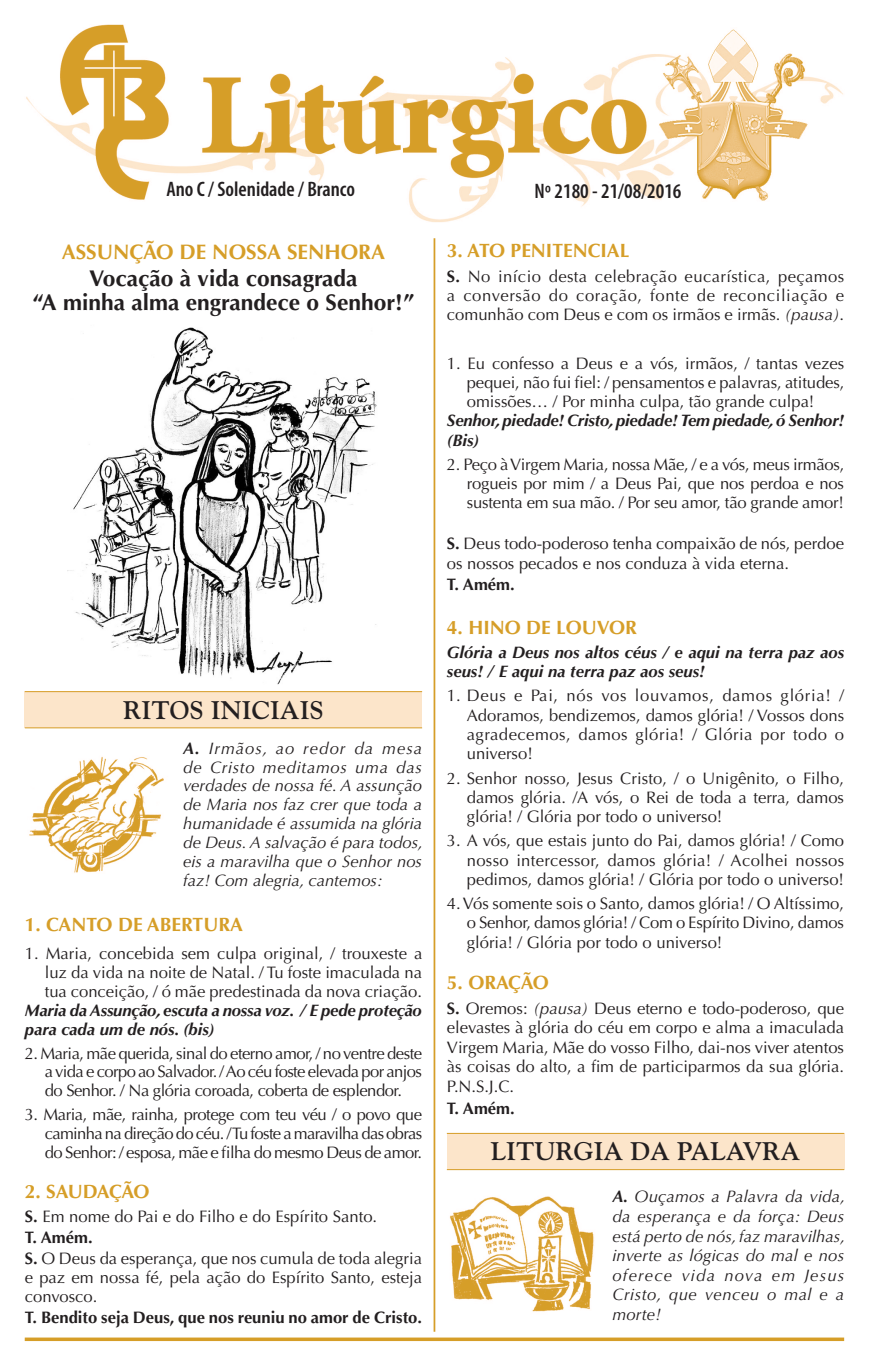
<style>
.page{position:relative;width:869px;height:1365px;background:#fff}
.page>*{position:absolute;margin:0;border:0;box-sizing:border-box;transform-origin:0 0}
.t1{font:700 25.38px "Goudy Std";color:#231f20}
.t2{font:700 22.75px/24.5px "Optima LT Std";color:#231f20;text-align:center}
.t3{font:600 condensed 21px "Myriad Pro";color:#231f20}
.t4{font:700 21px "Optima LT Std";color:#d69e28}
.t5{font:700 19.25px "Optima LT Std";color:#d69e28}
.t6{font:700 19.25px "Optima LT Std";letter-spacing:-.035em;color:#d69e28}
.t7{font:16.62px/19.2px "Optima LT Std";color:#231f20;text-align:justify}
.t8{font:italic 16.62px/18.9px "Optima LT Std";letter-spacing:.005em;color:#231f20;text-align:justify}
.t9{font:italic 700 16.62px/19.2px "Optima LT Std";letter-spacing:-.01em;color:#231f20}
.t10{font:700 16.62px "Optima LT Std";color:#231f20}
.s1{font-weight:700}
.s2{font-style:italic}
</style>
<div class="page">
<div style="left:25px;top:691px;width:397px;height:36px;background:#fce5ca"></div>
<hr style="left:25px;top:691px;width:397px;height:1px;background:#d69e28">
<hr style="left:25px;top:727px;width:397px;height:1px;background:#d69e28">
<img style="left:26px;top:25px;width:817px;height:197px">
<hr style="left:25px;top:1337px;width:818px;height:3px;background:#d69e28">
<hr style="left:433px;top:238px;width:2px;height:1093px;background:#d69e28">
<img style="left:29px;top:756px;width:135px;height:117px">
<img style="left:67px;top:327px;width:310px;height:358px">
<div style="left:446px;top:1132px;width:397px;height:36px;background:#fce5ca"></div>
<hr style="left:446px;top:1132px;width:397px;height:1px;background:#d69e28">
<hr style="left:446px;top:1168px;width:397px;height:1px;background:#d69e28">
<img style="left:450px;top:1196px;width:144px;height:116px">
<p class="t3" style="left:166px;top:176px;width:190px">Ano C / Solenidade / Branco</p>
<p class="t3" style="left:534px;top:178px;width:148px">Nº 2180 - 21/08/2016</p>
<p class="t4" style="left:62px;top:239px;width:325px">ASSUNÇÃO DE NOSSA SENHORA</p>
<h2 class="t2" style="left:33px;top:266px;width:383px">Vocação à vida consagrada<br>“A minha alma engrandece o Senhor!”</h2>
<h1 class="t1" style="left:123px;top:694px;width:202px">RITOS INICIAIS</h1>
<p class="t8" style="left:183px;top:738px;width:241px"><span class="s1">A.</span> Irmãos, ao redor da mesa de Cristo meditamos uma das verdades de nossa fé. A assunção de Maria nos faz crer que toda a humanidade é assumida na glória de Deus. A salvação é para todos, eis a maravilha que o Senhor nos faz! Com alegria, cantemos:</p>
<p class="t5" style="left:25px;top:912px;width:219px">1. CANTO DE ABERTURA</p>
<p class="t7" style="left:45px;top:944px;width:379px;text-indent:-20px">1. Maria, concebida sem culpa original, / trouxeste a luz da vida na noite de Natal. / Tu foste imaculada na tua conceição, / ó mãe predestinada da nova criação.</p>
<p class="t9" style="left:25px;top:1000px;width:398px">Maria da Assunção, escuta a nossa voz. / E pede proteção para cada um de nós. (bis)</p>
<p class="t7" style="left:45px;top:1043px;width:379px;text-indent:-20px">2. Maria, mãe querida, sinal do eterno amor, / no ventre deste a vida e corpo ao Salvador. / Ao céu foste elevada por anjos do Senhor. / Na glória coroada, coberta de esplendor.</p>
<p class="t7" style="left:45px;top:1105px;width:379px;text-indent:-20px">3. Maria, mãe, rainha, protege com teu véu / o povo que caminha na direção do céu. / Tu foste a maravilha das obras do Senhor: / esposa, mãe e filha do mesmo Deus de amor.</p>
<p class="t6" style="left:25px;top:1179px;width:126px">2. SAUDAÇÃO</p>
<p class="t7" style="left:25px;top:1205px;width:398px;line-height:21.3px;text-align:left"><span class="s1">S.</span> Em nome do Pai e do Filho e do Espírito Santo.<br><span class="s1">T. Amém.<br>S.</span> O Deus da esperança, que nos cumula de toda alegria</p>
<p class="t7" style="left:25px;top:1267px;width:398px">e paz em nossa fé, pela ação do Espírito Santo, esteja convosco.</p>
<p class="t10" style="left:25px;top:1307px;width:398px">T. Bendito seja Deus, que nos reuniu no amor de Cristo.</p>
<p class="t5" style="left:446px;top:239px;width:184px">3. ATO PENITENCIAL</p>
<p class="t7" style="left:446px;top:266px;width:398px"><span class="s1">S.</span> No início desta celebração eucarística, peçamos a conversão do coração, fonte de reconciliação e comunhão com Deus e com os irmãos e irmãs. <span class="s2">(pausa)</span>.</p>
<p class="t7" style="left:466px;top:353px;width:379px;text-indent:-20px">1. Eu confesso a Deus e a vós, irmãos, / tantas vezes pequei, não fui fiel: / pensamentos e palavras, atitudes, omissões… / Por minha culpa, tão grande culpa!</p>
<p class="t9" style="left:446px;top:411px;width:398px">Senhor, piedade! Cristo, piedade! Tem piedade, ó Senhor! (Bis)</p>
<p class="t7" style="left:466px;top:455px;width:379px;text-indent:-20px">2. Peço à Virgem Maria, nossa Mãe, / e a vós, meus irmãos, rogueis por mim / a Deus Pai, que nos perdoa e nos sustenta em sua mão. / Por seu amor, tão grande amor!</p>
<p class="t7" style="left:446px;top:534px;width:398px"><span class="s1">S.</span> Deus todo-poderoso tenha compaixão de nós, perdoe os nossos pecados e nos conduza à vida eterna.</p>
<p class="t10" style="left:446px;top:575px;width:69px">T. Amém.</p>
<p class="t5" style="left:446px;top:616px;width:191px">4. HINO DE LOUVOR</p>
<p class="t9" style="left:446px;top:642px;width:398px">Glória a Deus nos altos céus / e aqui na terra paz aos seus! / E aqui na terra paz aos seus!</p>
<p class="t7" style="left:466px;top:686px;width:378px;text-indent:-20px">1. Deus e Pai, nós vos louvamos, damos glória! / Adoramos, bendizemos, damos glória! / Vossos dons agradecemos, damos glória! / Glória por todo o universo!</p>
<p class="t7" style="left:466px;top:768px;width:378px;text-indent:-20px">2. Senhor nosso, Jesus Cristo, / o Unigênito, o Filho, damos glória. /A vós, o Rei de toda a terra, damos glória! / Glória por todo o universo!</p>
<p class="t7" style="left:466px;top:831px;width:379px;text-indent:-20px">3. A vós, que estais junto do Pai, damos glória! / Como nosso intercessor, damos glória! / Acolhei nossos pedimos, damos glória! / Glória por todo o universo!</p>
<p class="t7" style="left:466px;top:894px;width:378px;text-indent:-20px">4. Vós somente sois o Santo, damos glória! / O Altíssimo, o Senhor, damos glória! / Com o Espírito Divino, damos glória! / Glória por todo o universo!</p>
<p class="t5" style="left:446px;top:971px;width:103px">5. ORAÇÃO</p>
<p class="t7" style="left:446px;top:998px;width:398px"><span class="s1">S.</span> Oremos: <span class="s2">(pausa)</span> Deus eterno e todo-poderoso, que elevastes à glória do céu em corpo e alma a imaculada Virgem Maria, Mãe do vosso Filho, dai-nos viver atentos às coisas do alto, a fim de participarmos da sua glória.<br>P.N.S.J.C.</p>
<p class="t10" style="left:446px;top:1098px;width:69px">T. Amém.</p>
<h1 class="t1" style="left:490px;top:1136px;width:311px">LITURGIA DA PALAVRA</h1>
<p class="t8" style="left:612px;top:1186px;width:234px;line-height:19.6px"><span class="s1">A.</span> Ouçamos a Palavra da vida, da esperança e da força: Deus está perto de nós, faz maravilhas, inverte as lógicas do mal e nos oferece vida nova em Jesus Cristo, que venceu o mal e a morte!</p>
</div>
